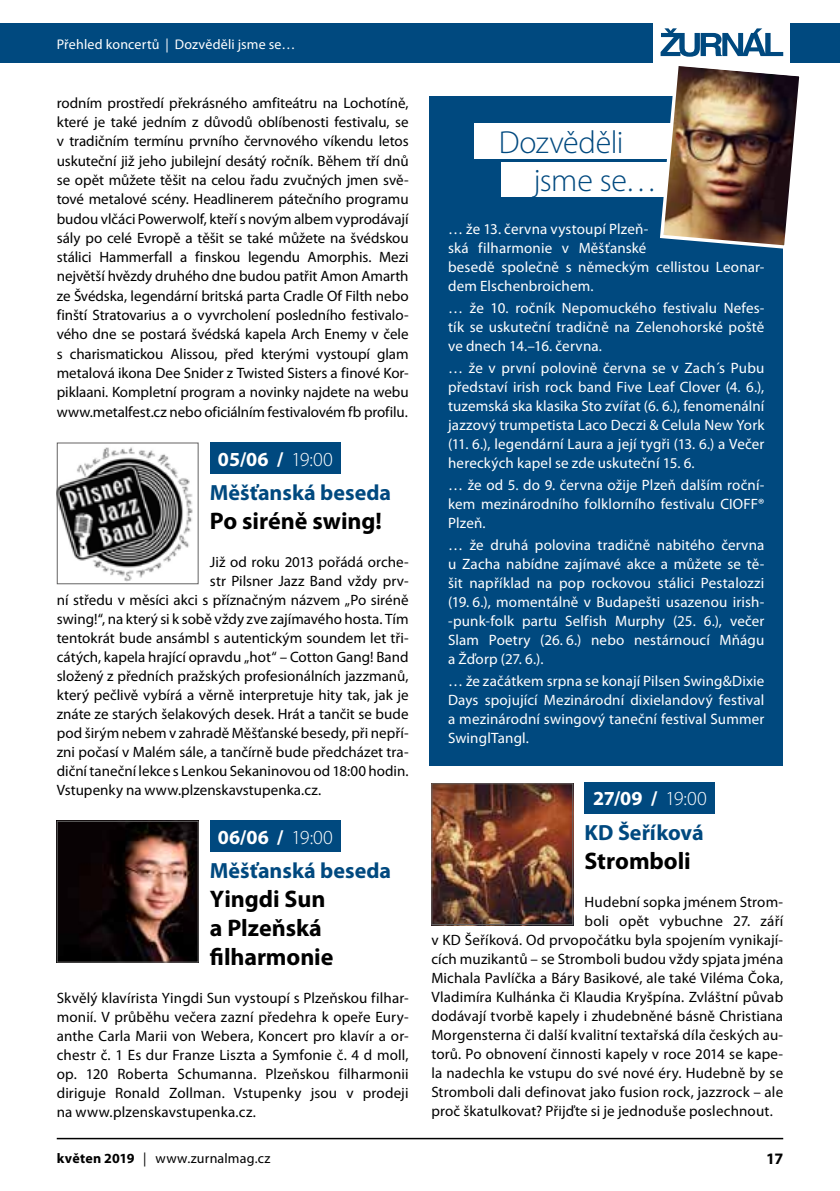
<style>
.page{position:relative;width:840px;height:1191px;background:#fff}
.page>*{position:absolute;margin:0;border:0;box-sizing:border-box;transform-origin:0 0}
.t1{font:300 32px/38.4px "Myriad Pro";letter-spacing:-.015em;color:#00497f}
.t2{font:700 24px/28.8px "Myriad Pro";letter-spacing:-.005em;color:#000}
.t3{font:700 22px "Myriad Pro";color:#00497f}
.t4{font:700 20px "Myriad Pro";letter-spacing:.01em;color:#fff}
.t5{font:700 16px "Myriad Pro";color:#000}
.t6{font:15px/19.4px "Myriad Pro";letter-spacing:.005em;color:#000;text-align:justify}
.t7{font:15px/19px "Myriad Pro";letter-spacing:.01em;color:#fff;text-align:justify}
.t8{font:14px "Myriad Pro";letter-spacing:.015em;color:#fff}
.t9{font:14px "Myriad Pro";letter-spacing:.015em;color:#000}
.s1{font-weight:300}
.s2{font-weight:700}
</style>
<div class="page">
<div style="left:0;top:23px;width:652px;height:39px;background:#00497f"></div>
<div style="left:789px;top:23px;width:50px;height:39px;background:#00497f"></div>
<hr style="left:57px;top:1137px;width:725px;height:2px;background:#000">
<div style="left:210px;top:442px;width:130px;height:31px;background:#00497f"></div>
<div style="left:210px;top:820px;width:130px;height:32px;background:#00497f"></div>
<img style="left:59px;top:447px;width:134px;height:135px">
<div style="left:57px;top:442px;width:141px;height:142px;border:1px solid #646363"></div>
<img style="left:59px;top:823px;width:137px;height:137px">
<div style="left:57px;top:821px;width:141px;height:141px;border:1px solid #646363"></div>
<div style="left:429px;top:96px;width:353px;height:669px;background:#00497f"></div>
<div style="left:473px;top:123px;width:217px;height:35px;background:#fff"></div>
<div style="left:500px;top:163px;width:191px;height:34px;background:#fff"></div>
<img style="left:657px;top:28px;width:147px;height:223px">
<div style="left:584px;top:782px;width:130px;height:31px;background:#00497f"></div>
<img style="left:433px;top:785px;width:138px;height:138px">
<div style="left:431px;top:783px;width:142px;height:142px;border:1px solid #646363"></div>
<p class="t8" style="left:57px;top:35px;width:240px">Přehled koncertů | Dozvěděli jsme se…</p>
<p class="t6" style="left:57px;top:93px;width:353px">rodním prostředí překrásného amfiteátru na Lochotíně, které je také jedním z důvodů oblíbenosti festivalu, se v tradičním termínu prvního červnového víkendu letos uskuteční již jeho jubilejní desátý ročník. Během tří dnů se opět můžete těšit na celou řadu zvučných jmen svě&shy;tové metalové scény. Headlinerem pátečního programu budou vlčáci Powerwolf, kteří s novým albem vyprodávají sály po celé Evropě a těšit se také můžete na švédskou stálici Hammerfall a finskou legendu Amorphis. Mezi největší hvězdy druhého dne budou patřit Amon Amarth ze Švédska, legendární britská parta Cradle Of Filth nebo finští Stratovarius a o vyvrcholení posledního festivalo&shy;vého dne se postará švédská kapela Arch Enemy v čele s charismatickou Alissou, před kterými vystoupí glam metalová ikona Dee Snider z Twisted Sisters a finové Kor&shy;piklaani. Kompletní program a novinky najdete na webu www.metalfest.cz nebo oficiálním festivalovém fb profilu.</p>
<h3 class="t4" style="left:218px;top:446px;width:116px">05/06 / <span class="s1">19:00</span></h3>
<h3 class="t3" style="left:210px;top:478px;width:183px">Měšťanská beseda</h3>
<h2 class="t2" style="left:210px;top:505px;width:173px">Po siréně swing!</h2>
<p class="t6" style="left:210px;top:552px;width:200px">Již od roku 2013 pořádá orche-</p>
<p class="t6" style="left:210px;top:571px;width:200px">str Pilsner Jazz Band vždy prv-</p>
<p class="t6" style="left:57px;top:590px;width:353px">ní středu v měsíci akci s příznačným názvem „Po siréně</p>
<p class="t6" style="left:57px;top:609px;width:353px">swing!“, na který si k sobě vždy zve zajímavého hosta. Tím</p>
<p class="t6" style="left:57px;top:628px;width:353px">tentokrát bude ansámbl s autentickým soundem let tři-</p>
<p class="t6" style="left:57px;top:647px;width:353px">cátých, kapela hrající opravdu „hot“ – Cotton Gang! Band</p>
<p class="t6" style="left:57px;top:666px;width:353px">složený z předních pražských profesionálních jazzmanů,</p>
<p class="t6" style="left:57px;top:685px;width:353px">který pečlivě vybírá a věrně interpretuje hity tak, jak je</p>
<p class="t6" style="left:57px;top:704px;width:353px">znáte ze starých šelakových desek. Hrát a tančit se bude</p>
<p class="t6" style="left:57px;top:723px;width:353px">pod širým nebem v zahradě Měšťanské besedy, při nepří-</p>
<p class="t6" style="left:57px;top:742px;width:353px">zni počasí v Malém sále, a tančírně bude předcházet tra-</p>
<p class="t6" style="left:57px;top:761px;width:353px">diční taneční lekce s Lenkou Sekaninovou od 18:00 hodin.</p>
<p class="t6" style="left:57px;top:780px;width:266px">Vstupenky na www.plzenskavstupenka.cz.</p>
<h3 class="t4" style="left:217px;top:824px;width:117px">06/06 / <span class="s1">19:00</span></h3>
<h3 class="t3" style="left:210px;top:856px;width:183px">Měšťanská beseda</h3>
<h2 class="t2" style="left:210px;top:884px;width:125px">Yingdi Sun a Plzeňská filharmonie</h2>
<p class="t6" style="left:57px;top:988px;width:353px">Skvělý klavírista Yingdi Sun vystoupí s Plzeňskou filhar&shy;monií. V průběhu večera zazní předehra k opeře Eury&shy;anthe Carla Marii von Webera, Koncert pro klavír a or&shy;chestr č. 1 Es dur Franze Liszta a Symfonie č. 4 d moll, op. 120 Roberta Schumanna. Plzeňskou filharmonii diriguje Ronald Zollman. Vstupenky jsou v prodeji na www.plzenskavstupenka.cz.</p>
<h1 class="t1" style="left:533px;top:122px;width:125px;text-indent:-35px">Dozvěděli jsme se…</h1>
<p class="t7" style="left:448px;top:219px;width:318px;text-align:left">… že 13. června vystoupí Plzeň-<br>ská filharmonie v Měšťanské<br>besedě společně s německým cellistou Leonar&shy;dem Elschenbroichem.</p>
<p class="t7" style="left:448px;top:298px;width:318px">… že 10. ročník Nepomuckého festivalu Nefes&shy;tík se uskuteční tradičně na Zelenohorské poště ve dnech 14.–16. června.</p>
<p class="t7" style="left:448px;top:358px;width:318px">… že v první polovině června se v Zach´s Pubu představí irish rock band Five Leaf Clover (4. 6.), tuzemská ska klasika Sto zvířat (6. 6.), fenomenální jazzový trumpetista Laco Deczi &amp; Celula New York (11. 6.), legendární Laura a její tygři (13. 6.) a Večer hereckých kapel se zde uskuteční 15. 6.</p>
<p class="t7" style="left:448px;top:475px;width:318px">… že od 5. do 9. června ožije Plzeň dalším roční&shy;kem mezinárodního folklorního festivalu CIOFF® Plzeň.</p>
<p class="t7" style="left:448px;top:535px;width:318px">… že druhá polovina tradičně nabitého června u Zacha nabídne zajímavé akce a můžete se tě&shy;šit například na pop rockovou stálici Pestalozzi (19. 6.), momentálně v Budapešti usazenou irish--punk-folk partu Selfish Murphy (25. 6.), večer Slam Poetry (26. 6.) nebo nestárnoucí Mňágu a Žďorp (27. 6.).</p>
<p class="t7" style="left:448px;top:671px;width:318px">… že začátkem srpna se konají Pilsen Swing&amp;Dixie Days spojující Mezinárodní dixielandový festival a mezinárodní swingový taneční festival Summer SwinglTangl.</p>
<h3 class="t4" style="left:592px;top:785px;width:115px">27/09 / <span class="s1">19:00</span></h3>
<h3 class="t3" style="left:584px;top:818px;width:121px">KD Šeříková</h3>
<h2 class="t2" style="left:584px;top:845px;width:108px">Stromboli</h2>
<p class="t6" style="left:584px;top:891px;width:200px">Hudební sopka jménem Strom-</p>
<p class="t6" style="left:584px;top:910px;width:200px">boli opět vybuchne 27. září</p>
<p class="t6" style="left:431px;top:929px;width:353px">v KD Šeříková. Od prvopočátku byla spojením vynikají-</p>
<p class="t6" style="left:431px;top:948px;width:353px">cích muzikantů – se Stromboli budou vždy spjata jména</p>
<p class="t6" style="left:431px;top:967px;width:353px">Michala Pavlíčka a Báry Basikové, ale také Viléma Čoka,</p>
<p class="t6" style="left:431px;top:986px;width:353px">Vladimíra Kulhánka či Klaudia Kryšpína. Zvláštní půvab</p>
<p class="t6" style="left:431px;top:1005px;width:353px">dodávají tvorbě kapely i zhudebněné básně Christiana</p>
<p class="t6" style="left:431px;top:1025px;width:353px">Morgensterna či další kvalitní textařská díla českých au-</p>
<p class="t6" style="left:431px;top:1044px;width:353px">torů. Po obnovení činnosti kapely v roce 2014 se kape-</p>
<p class="t6" style="left:431px;top:1063px;width:353px">la nadechla ke vstupu do své nové éry. Hudebně by se</p>
<p class="t6" style="left:431px;top:1082px;width:353px">Stromboli dali definovat jako fusion rock, jazzrock – ale</p>
<p class="t6" style="left:431px;top:1101px;width:343px">proč škatulkovat? Přijďte si je jednoduše poslechnout.</p>
<p class="t9" style="left:57px;top:1149px;width:215px"><span class="s2">květen 2019</span> | www.zurnalmag.cz</p>
<p class="t5" style="left:765px;top:1148px;width:18px">17</p>
</div>
